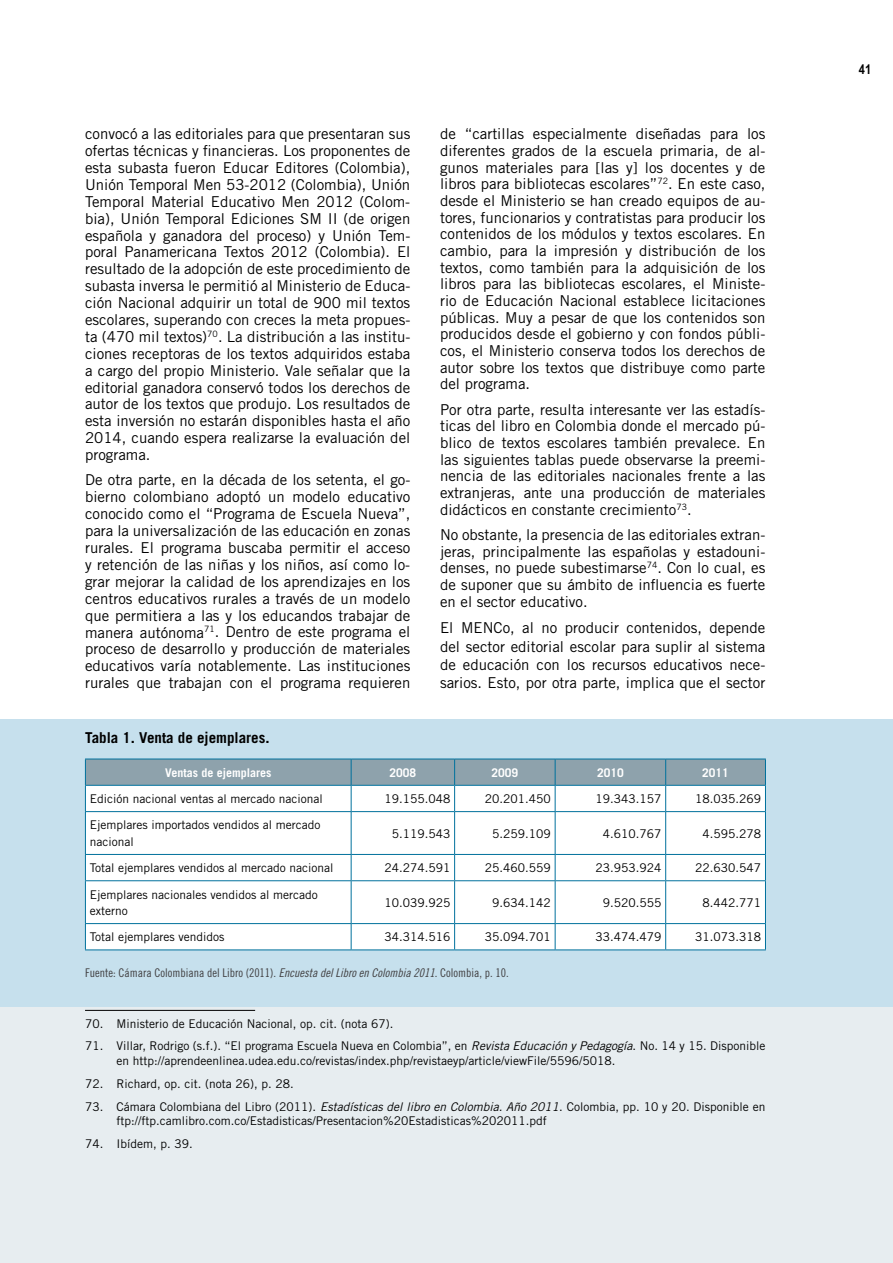
<style>
.page{position:relative;width:893px;height:1263px;background:#fff}
.page>*{position:absolute;margin:0;border:0;box-sizing:border-box;transform-origin:0 0}
.t1{font:15px/17px "Trade Gothic";color:#000;text-align:justify}
.t2{font:700 15px "Trade Gothic";color:#000}
.t3{font:700 13.5px "Arial Narrow";color:#000}
.t4{font:12px/14.4px "Trade Gothic";color:#000}
.t5{font:12px "Trade Gothic Cond Eighteen";color:#414042}
.t6{font:700 12px "Trade Gothic";color:#fff}
.s1{font-family:"Trade Gothic Cond Eighteen Obl"}
.s2{font-style:italic}
</style>
<div class="page">
<div style="left:0;top:719px;width:893px;height:391px;background:#c6e0ed"></div>
<div style="left:0;top:1008px;width:893px;height:255px;background:#e7edf0"></div>
<hr style="left:85px;top:1010px;width:170px;height:1px;background:#000">
<div style="left:86px;top:812px;width:679px;height:137px;background:#fff"></div>
<svg style="left:85px;top:759px;width:681px;height:52px;background:#beccd3"></svg>
<hr style="left:85px;top:811px;width:266px;height:1px;background:#00719c">
<hr style="left:85px;top:812px;width:1px;height:42px;background:#00719c">
<hr style="left:351px;top:811px;width:104px;height:1px;background:#00719c">
<hr style="left:351px;top:812px;width:1px;height:42px;background:#00719c">
<hr style="left:455px;top:811px;width:100px;height:1px;background:#00719c">
<hr style="left:454px;top:812px;width:1px;height:42px;background:#00719c">
<hr style="left:555px;top:811px;width:111px;height:1px;background:#00719c">
<hr style="left:555px;top:812px;width:1px;height:42px;background:#00719c">
<hr style="left:666px;top:811px;width:100px;height:1px;background:#00719c">
<hr style="left:665px;top:812px;width:1px;height:42px;background:#00719c">
<hr style="left:765px;top:812px;width:1px;height:42px;background:#00719c">
<hr style="left:85px;top:854px;width:266px;height:1px;background:#00719c">
<svg style="left:85px;top:855px;width:1px;height:25px"></svg>
<hr style="left:351px;top:854px;width:104px;height:1px;background:#00719c">
<svg style="left:351px;top:855px;width:1px;height:25px"></svg>
<hr style="left:455px;top:854px;width:100px;height:1px;background:#00719c">
<svg style="left:454px;top:855px;width:1px;height:25px"></svg>
<hr style="left:555px;top:854px;width:111px;height:1px;background:#00719c">
<svg style="left:555px;top:855px;width:1px;height:25px"></svg>
<hr style="left:666px;top:854px;width:100px;height:1px;background:#00719c">
<svg style="left:665px;top:855px;width:1px;height:25px"></svg>
<svg style="left:765px;top:855px;width:1px;height:25px"></svg>
<hr style="left:85px;top:880px;width:266px;height:1px;background:#00719c">
<hr style="left:85px;top:881px;width:1px;height:42px;background:#00719c">
<hr style="left:351px;top:880px;width:104px;height:1px;background:#00719c">
<hr style="left:351px;top:881px;width:1px;height:42px;background:#00719c">
<hr style="left:455px;top:880px;width:100px;height:1px;background:#00719c">
<hr style="left:454px;top:881px;width:1px;height:42px;background:#00719c">
<hr style="left:555px;top:880px;width:111px;height:1px;background:#00719c">
<hr style="left:555px;top:881px;width:1px;height:42px;background:#00719c">
<hr style="left:666px;top:880px;width:100px;height:1px;background:#00719c">
<hr style="left:665px;top:881px;width:1px;height:42px;background:#00719c">
<hr style="left:765px;top:881px;width:1px;height:42px;background:#00719c">
<hr style="left:85px;top:923px;width:266px;height:1px;background:#00719c">
<svg style="left:85px;top:924px;width:1px;height:25px"></svg>
<hr style="left:351px;top:923px;width:104px;height:1px;background:#00719c">
<svg style="left:351px;top:924px;width:1px;height:25px"></svg>
<hr style="left:455px;top:923px;width:100px;height:1px;background:#00719c">
<svg style="left:454px;top:924px;width:1px;height:25px"></svg>
<hr style="left:555px;top:923px;width:111px;height:1px;background:#00719c">
<svg style="left:555px;top:924px;width:1px;height:25px"></svg>
<hr style="left:666px;top:923px;width:100px;height:1px;background:#00719c">
<svg style="left:665px;top:924px;width:1px;height:25px"></svg>
<svg style="left:765px;top:924px;width:1px;height:25px"></svg>
<hr style="left:85px;top:949px;width:266px;height:1px;background:#00719c">
<hr style="left:351px;top:949px;width:104px;height:1px;background:#00719c">
<hr style="left:455px;top:949px;width:100px;height:1px;background:#00719c">
<hr style="left:555px;top:949px;width:111px;height:1px;background:#00719c">
<hr style="left:666px;top:949px;width:100px;height:1px;background:#00719c">
<p class="t1" style="left:85px;top:125px;width:327px">convocó a las editoriales para que presentaran sus ofertas técnicas y financieras. Los proponentes de esta subasta fueron Educar Editores (Colombia), Unión Temporal Men 53-2012 (Colombia), Unión Temporal Material Educativo Men 2012 (Colom&shy;bia), Unión Temporal Ediciones SM II (de origen española y ganadora del proceso) y Unión Tem&shy;poral Panamericana Textos 2012 (Colombia). El resultado de la adopción de este procedimiento de subasta inversa le permitió al Ministerio de Educa&shy;ción Nacional adquirir un total de 900 mil textos escolares, superando con creces la meta propues&shy;ta (470 mil textos)<sup>70</sup>. La distribución a las institu&shy;ciones receptoras de los textos adquiridos estaba a cargo del propio Ministerio. Vale señalar que la editorial ganadora conservó todos los derechos de autor de los textos que produjo. Los resultados de esta inversión no estarán disponibles hasta el año 2014, cuando espera realizarse la evaluación del programa.</p>
<p class="t1" style="left:85px;top:471px;width:327px">De otra parte, en la década de los setenta, el go&shy;bierno colombiano adoptó un modelo educativo conocido como el “Programa de Escuela Nueva”, para la universalización de las educación en zonas rurales. El programa buscaba permitir el acceso y retención de las niñas y los niños, así como lo&shy;grar mejorar la calidad de los aprendizajes en los centros educativos rurales a través de un modelo que permitiera a las y los educandos trabajar de manera autónoma<sup>71</sup>. Dentro de este programa el proceso de desarrollo y producción de materiales educativos varía notablemente. Las instituciones rurales que trabajan con el programa requieren</p>
<p class="t2" style="left:85px;top:728px;width:186px">Tabla 1. Venta de ejemplares.</p>
<p class="t1" style="left:440px;top:125px;width:327px">de “cartillas especialmente diseñadas para los diferentes grados de la escuela primaria, de al&shy;gunos materiales para [las y] los docentes y de libros para bibliotecas escolares”<sup>72</sup>. En este caso, desde el Ministerio se han creado equipos de au&shy;tores, funcionarios y contratistas para producir los contenidos de los módulos y textos escolares. En cambio, para la impresión y distribución de los textos, como también para la adquisición de los libros para las bibliotecas escolares, el Ministe&shy;rio de Educación Nacional establece licitaciones públicas. Muy a pesar de que los contenidos son producidos desde el gobierno y con fondos públi&shy;cos, el Ministerio conserva todos los derechos de autor sobre los textos que distribuye como parte del programa.</p>
<p class="t1" style="left:440px;top:401px;width:327px">Por otra parte, resulta interesante ver las estadís&shy;ticas del libro en Colombia donde el mercado pú&shy;blico de textos escolares también prevalece. En las siguientes tablas puede observarse la preemi&shy;nencia de las editoriales nacionales frente a las extranjeras, ante una producción de materiales didácticos en constante crecimiento<sup>73</sup>.</p>
<p class="t1" style="left:440px;top:526px;width:327px">No obstante, la presencia de las editoriales extran&shy;jeras, principalmente las españolas y estadouni&shy;denses, no puede subestimarse<sup>74</sup>. Con lo cual, es de suponer que su ámbito de influencia es fuerte en el sector educativo.</p>
<p class="t1" style="left:440px;top:619px;width:327px;line-height:18.1px">El MENCo, al no producir contenidos, depende del sector editorial escolar para suplir al sistema de educación con los recursos educativos nece&shy;sarios. Esto, por otra parte, implica que el sector</p>
<p class="t6" style="left:165px;top:765px;width:108px">Ventas de ejemplares</p>
<p class="t6" style="left:390px;top:765px;width:28px">2008</p>
<p class="t6" style="left:491px;top:765px;width:28px">2009</p>
<p class="t6" style="left:597px;top:765px;width:28px">2010</p>
<p class="t6" style="left:702px;top:765px;width:28px">2011</p>
<p class="t4" style="left:90px;top:791px;width:235px">Edición nacional ventas al mercado nacional</p>
<p class="t4" style="left:384px;top:791px;width:67px">19.155.048</p>
<p class="t4" style="left:485px;top:791px;width:67px">20.201.450</p>
<p class="t4" style="left:595px;top:791px;width:67px">19.343.157</p>
<p class="t4" style="left:695px;top:791px;width:67px">18.035.269</p>
<p class="t4" style="left:90px;top:817px;width:232px;line-height:16.5px">Ejemplares importados vendidos al mercado nacional</p>
<p class="t4" style="left:392px;top:826px;width:60px">5.119.543</p>
<p class="t4" style="left:492px;top:826px;width:60px">5.259.109</p>
<p class="t4" style="left:603px;top:826px;width:60px">4.610.767</p>
<p class="t4" style="left:703px;top:826px;width:60px">4.595.278</p>
<p class="t4" style="left:90px;top:861px;width:245px">Total ejemplares vendidos al mercado nacional</p>
<p class="t4" style="left:384px;top:861px;width:67px">24.274.591</p>
<p class="t4" style="left:485px;top:861px;width:67px">25.460.559</p>
<p class="t4" style="left:595px;top:861px;width:67px">23.953.924</p>
<p class="t4" style="left:695px;top:861px;width:67px">22.630.547</p>
<p class="t4" style="left:90px;top:886px;width:229px;line-height:16.5px">Ejemplares nacionales vendidos al mercado externo</p>
<p class="t4" style="left:384px;top:895px;width:67px">10.039.925</p>
<p class="t4" style="left:492px;top:895px;width:60px">9.634.142</p>
<p class="t4" style="left:603px;top:895px;width:60px">9.520.555</p>
<p class="t4" style="left:703px;top:895px;width:60px">8.442.771</p>
<p class="t4" style="left:90px;top:930px;width:136px">Total ejemplares vendidos</p>
<p class="t4" style="left:384px;top:930px;width:67px">34.314.516</p>
<p class="t4" style="left:485px;top:930px;width:67px">35.094.701</p>
<p class="t4" style="left:595px;top:930px;width:67px">33.474.479</p>
<p class="t4" style="left:695px;top:930px;width:67px">31.073.318</p>
<p class="t5" style="left:85px;top:966px;width:425px">Fuente: Cámara Colombiana del Libro (2011). <span class="s1">Encuesta del Libro en Colombia 2011</span>. Colombia, p. 10.</p>
<p class="t4" style="left:85px;top:1016px;width:310px">70. Ministerio de Educación Nacional, op. cit. (nota 67).</p>
<p class="t4" style="left:117px;top:1039px;width:650px;text-indent:-32px">71. Villar, Rodrigo (s.f.). “El programa Escuela Nueva en Colombia”, en <span class="s2">Revista Educación y Pedagogía</span>. No. 14 y 15. Disponible en http://aprendeenlinea.udea.edu.co/revistas/index.php/revistaeyp/article/viewFile/5596/5018.</p>
<p class="t4" style="left:85px;top:1076px;width:210px">72. Richard, op. cit. (nota 26), p. 28.</p>
<p class="t4" style="left:117px;top:1099px;width:650px;text-indent:-32px">73. Cámara Colombiana del Libro (2011). <span class="s2">Estadísticas del libro en Colombia. Año 2011</span>. Colombia, pp. 10 y 20. Disponible en ftp://ftp.camlibro.com.co/Estadisticas/Presentacion%20Estadisticas%202011.pdf</p>
<p class="t4" style="left:85px;top:1136px;width:109px">74. Ibídem, p. 39.</p>
<p class="t3" style="left:859px;top:59px;width:14px">41</p>
</div>
